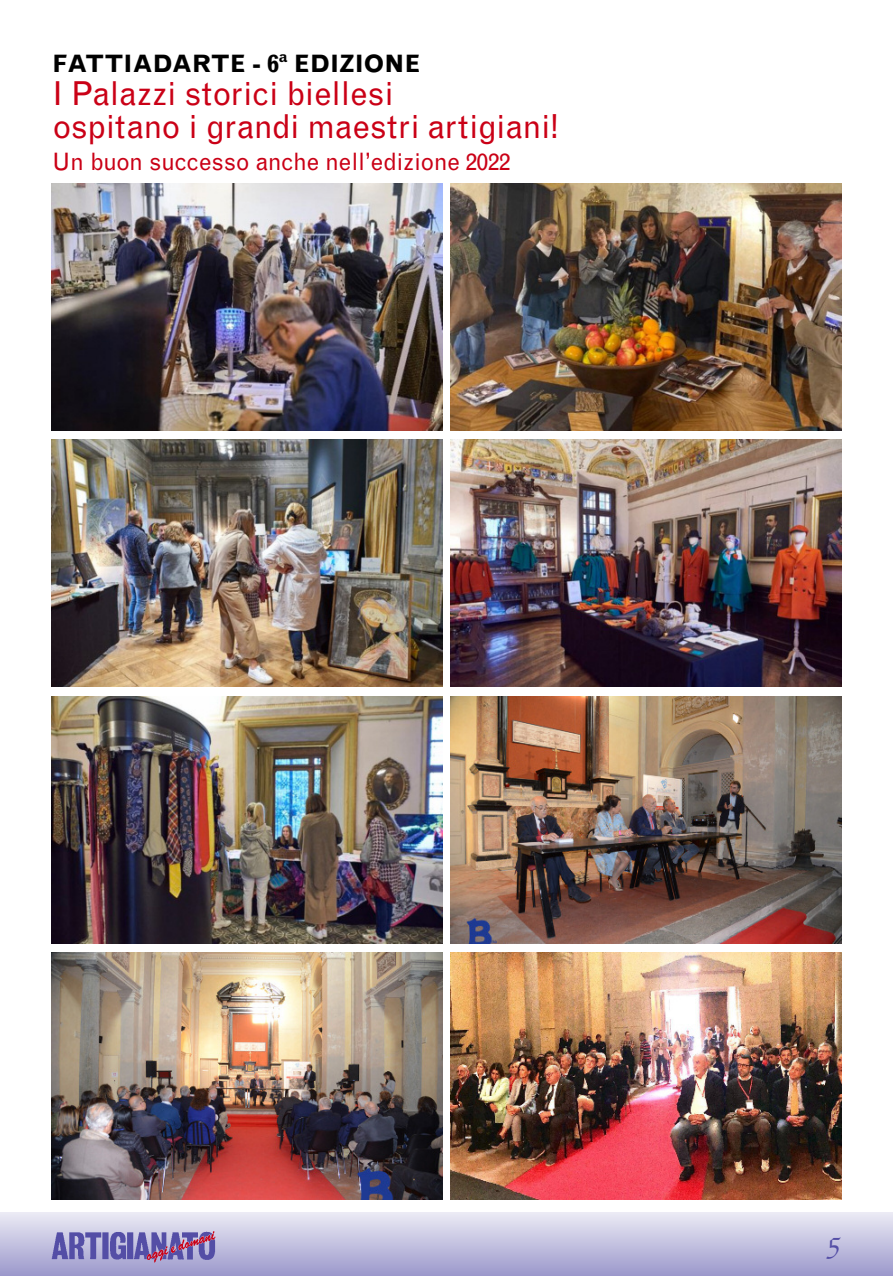
<style>
.page{position:relative;width:893px;height:1276px;background:#fff}
.page>*{position:absolute;margin:0;border:0;box-sizing:border-box;transform-origin:0 0}
.t1{font:33px/33px "Grotesque";color:#ca0016}
.t2{font:30px "Duc De Berry";color:#544ea6}
.t3{font:24px "Grotesque";letter-spacing:-.01em;color:#ca0016}
.t4{font:700 24px "Grotesque";color:#000}
</style>
<div class="page">
<div style="left:0;top:1212px;width:893px;height:64px;background:linear-gradient(to bottom,#ecebf5,#9d99cc)"></div>
<img style="left:51px;top:1229px;width:16px;height:34px">
<img style="left:67px;top:1229px;width:150px;height:34px">
<img style="left:51px;top:184px;width:391px;height:246px">
<img style="left:451px;top:184px;width:391px;height:246px">
<img style="left:51px;top:440px;width:391px;height:246px">
<img style="left:451px;top:440px;width:391px;height:246px">
<img style="left:51px;top:696px;width:391px;height:247px">
<img style="left:451px;top:696px;width:391px;height:247px">
<img style="left:51px;top:952px;width:391px;height:247px">
<img style="left:451px;top:952px;width:391px;height:247px">
<p class="t4" style="left:53px;top:55px;width:369px">FATTIADARTE - 6ª EDIZIONE</p>
<p class="t1" style="left:53px;top:80px;width:508px">I Palazzi storici biellesi<br>ospitano i grandi maestri artigiani!</p>
<p class="t3" style="left:53px;top:152px;width:459px">Un buon successo anche nell’edizione 2022</p>
<p class="t2" style="left:828px;top:1230px;width:14px">5</p>
</div>
